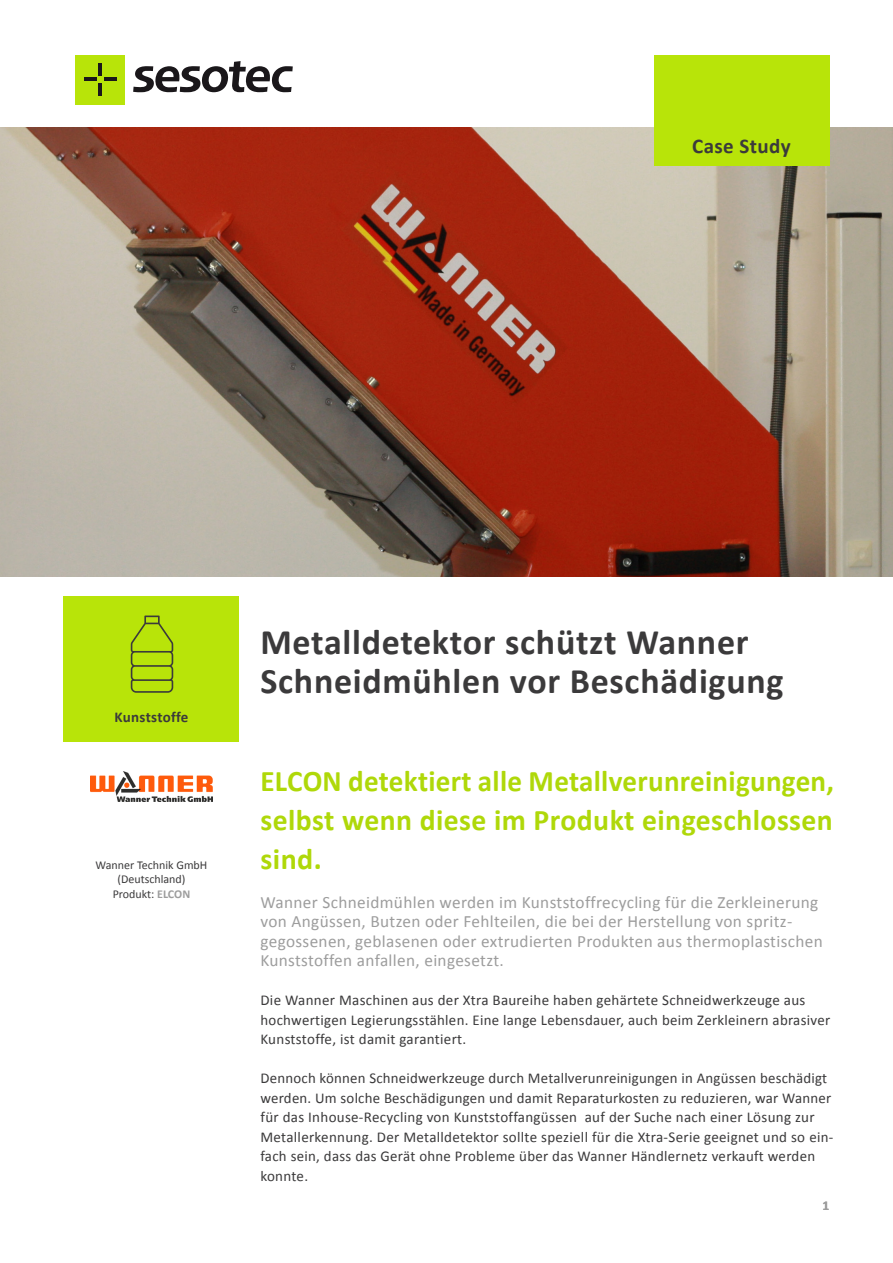
<style>
.page{position:relative;width:893px;height:1263px;background:#fff}
.page>*{position:absolute;margin:0;border:0;box-sizing:border-box;transform-origin:0 0}
.t1{font:700 36px/39px "Calibri";letter-spacing:.02em;color:#3b3a3b}
.t2{font:700 30px/39px "Calibri";letter-spacing:.015em;color:#afd809;text-align:justify}
.t3{font:700 21px "Calibri";letter-spacing:.02em;color:#3b3a3b}
.t4{font:17.25px/19.5px "Calibri";letter-spacing:.02em;color:#9d9d9d}
.t5{font:15px/19.5px "Calibri";letter-spacing:.02em;color:#3b3a3b}
.t6{font:700 15px "Calibri";letter-spacing:.015em;color:#3b3a3b}
.t7{font:700 13.5px "Calibri";color:#9d9d9d}
.t8{font:12px/14.5px "Calibri";color:#3b3a3b;text-align:center}
.s1{font-weight:700;color:#9d9d9d}
</style>
<div class="page">
<img style="left:0;top:128px;width:893px;height:448px">
<div style="left:64px;top:596px;width:175px;height:146px;background:#b8e409"></div>
<svg style="left:131px;top:615px;width:42px;height:78px"></svg>
<img style="left:91px;top:771px;width:121px;height:31px">
<div style="left:654px;top:55px;width:175px;height:111px;background:#b8e409"></div>
<div style="left:76px;top:55px;width:49px;height:49px;background:#b8e409"></div>
<hr style="left:84px;top:77px;width:13px;height:4px;background:#1a171a">
<svg style="left:98px;top:61px;width:195px;height:34px"></svg>
<h3 class="t3" style="left:692px;top:133px;width:100px">Case Study</h3>
<p class="t6" style="left:115px;top:708px;width:75px">Kunststoffe</p>
<p class="t8" style="left:96px;top:857px;width:113px">Wanner Technik GmbH (Deutschland)<br>Produkt: <span class="s1">ELCON</span></p>
<h1 class="t1" style="left:260px;top:621px;width:525px">Metalldetektor schützt Wanner<br>Schneidmühlen vor Beschädigung</h1>
<h2 class="t2" style="left:260px;top:760px;width:575px">ELCON detektiert alle Metallverunreinigungen, selbst wenn diese im Produkt eingeschlossen sind.</h2>
<p class="t4" style="left:260px;top:891px;width:564px">Wanner Schneidmühlen werden im Kunststoffrecycling für die Zerkleinerung von Angüssen, Butzen oder Fehlteilen, die bei der Herstellung von spritz&shy;gegossenen, geblasenen oder extrudierten Produkten aus thermoplastischen Kunststoffen anfallen, eingesetzt.</p>
<p class="t5" style="left:260px;top:990px;width:571px">Die Wanner Maschinen aus der Xtra Baureihe haben gehärtete Schneidwerkzeuge aus hochwertigen Legierungsstählen. Eine lange Lebensdauer, auch beim Zerkleinern abrasiver<br>Kunststoffe, ist damit garantiert.</p>
<p class="t5" style="left:260px;top:1068px;width:574px">Dennoch können Schneidwerkzeuge durch Metallverunreinigungen in Angüssen beschädigt werden. Um solche Beschädigungen und damit Reparaturkosten zu reduzieren, war Wanner für das Inhouse-Recycling von Kunststoffangüssen auf der Suche nach einer Lösung zur Metallerkennung. Der Metalldetektor sollte speziell für die Xtra-Serie geeignet und so ein&shy;fach sein, dass das Gerät ohne Probleme über das Wanner Händlernetz verkauft werden konnte.</p>
<p class="t7" style="left:822px;top:1197px;width:8px">1</p>
</div>
